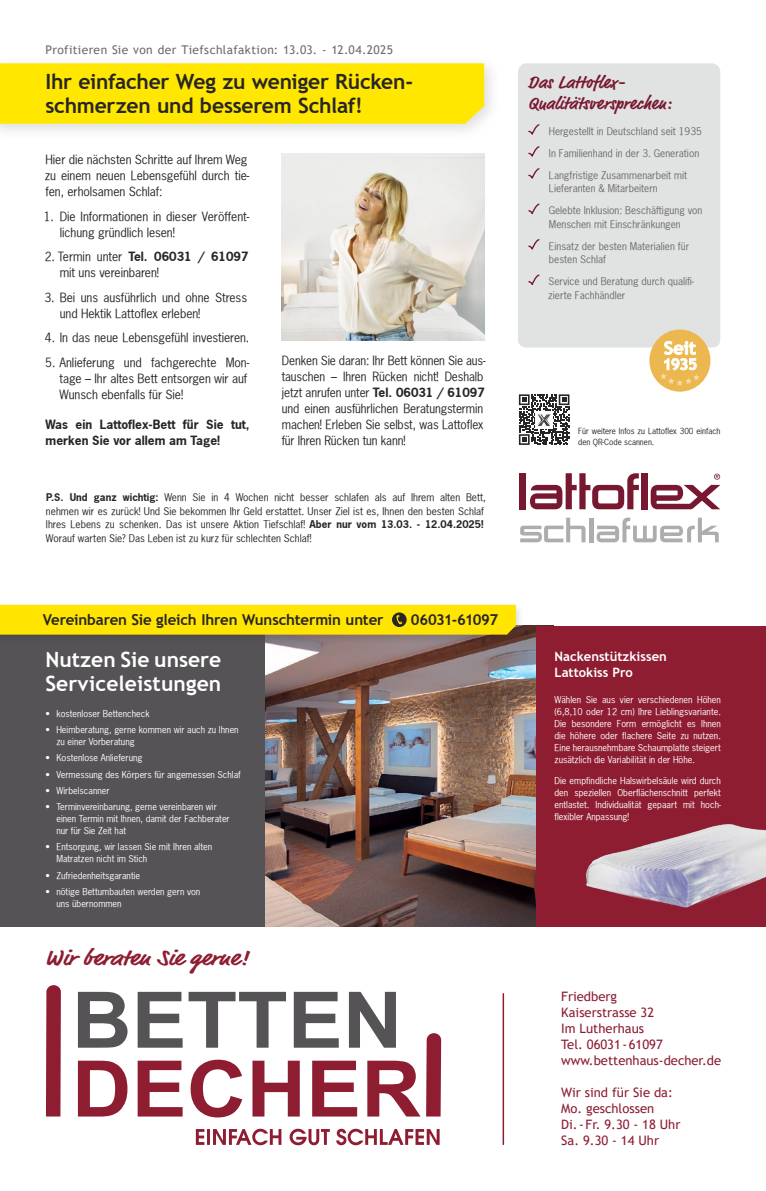
<style>
.page{position:relative;width:766px;height:1191px;background:#fff}
.page>*{position:absolute;margin:0;border:0;box-sizing:border-box;transform-origin:0 0}
.t1{font:700 22px "Market Pro";color:#8e1d32;scale:1.2 1}
.t2{font:700 21px/24px "Trebuchet MS";letter-spacing:-.01em;color:#282527}
.t3{font:700 21px/24px "Trebuchet MS";letter-spacing:.005em;color:#fff}
.t4{font:700 18px/21px "Market Pro";letter-spacing:.03em;color:#781730}
.t5{font:700 15px "Trebuchet MS";letter-spacing:-.015em;color:#282527}
.t6{font:700 15px "Trebuchet MS";letter-spacing:-.045em;color:#282527}
.t7{font:13px/16px "Trebuchet MS";color:#8e1d32}
.t8{font:700 13px/16px "Trebuchet MS";color:#fff}
.t9{font:12px/16px "News Gothic";letter-spacing:-.005em;color:#282527}
.t10{font:12px "Trebuchet MS";letter-spacing:.03em;color:#6c6b6d}
.t11{font:700 12px/16px "News Gothic";color:#282527}
.t12{font:10px/13.5px "News Gothic";color:#282527}
.t13{font:10px/13.5px "News Gothic";color:#6c6b6d}
.t14{font:9px/12px "News Gothic";color:#fff}
.t15{font:8px/11px "News Gothic";color:#282527}
.s1{font-weight:700}
</style>
<div class="page">
<img style="left:265px;top:626px;width:271px;height:300px">
<div style="left:0;top:55px;width:500px;height:85px;background:#282527;opacity:.15"></div>
<div style="left:0;top:63px;width:484px;height:61px;background:#ffe700"></div>
<img style="left:282px;top:153px;width:202px;height:188px">
<hr style="left:589px;top:518px;width:4px;height:24px;background:#adadaf">
<svg style="left:596px;top:517px;width:122px;height:25px"></svg>
<svg style="left:520px;top:518px;width:65px;height:24px"></svg>
<div style="left:519px;top:473px;width:7px;height:36px;background:#781730"></div>
<svg style="left:714px;top:474px;width:6px;height:5px"></svg>
<div style="left:641px;top:473px;width:6px;height:36px;background:#781730"></div>
<svg style="left:650px;top:485px;width:70px;height:24px"></svg>
<svg style="left:530px;top:473px;width:108px;height:36px"></svg>
<div style="left:0;top:626px;width:265px;height:300px;background:#555355"></div>
<div style="left:536px;top:626px;width:229px;height:300px;background:#8e1d32"></div>
<svg style="left:78px;top:991px;width:49px;height:56px"></svg>
<svg style="left:138px;top:991px;width:44px;height:56px"></svg>
<svg style="left:188px;top:991px;width:98px;height:56px"></svg>
<svg style="left:294px;top:991px;width:44px;height:56px"></svg>
<svg style="left:349px;top:991px;width:47px;height:56px"></svg>
<svg style="left:78px;top:1060px;width:49px;height:56px"></svg>
<svg style="left:138px;top:1060px;width:44px;height:56px"></svg>
<svg style="left:190px;top:1059px;width:52px;height:58px"></svg>
<svg style="left:252px;top:1060px;width:48px;height:56px"></svg>
<svg style="left:312px;top:1060px;width:45px;height:56px"></svg>
<svg style="left:367px;top:1060px;width:53px;height:56px"></svg>
<svg style="left:46px;top:985px;width:15px;height:131px;background:#93273b"></svg>
<svg style="left:426px;top:1033px;width:15px;height:83px"></svg>
<svg style="left:196px;top:1128px;width:243px;height:17px"></svg>
<hr style="left:502px;top:993px;width:2px;height:151px;background:#8e1d32">
<img style="left:586px;top:824px;width:179px;height:84px">
<div style="left:0;top:603px;width:524px;height:41px;background:#282527;opacity:.15"></div>
<div style="left:0;top:605px;width:515px;height:29px;background:#ffe500"></div>
<div style="left:518px;top:63px;width:202px;height:284px;background:#e1e2e2"></div>
<div style="left:649px;top:329px;width:61px;height:62px;background:#ecb74f;border-radius:50%"></div>
<svg style="left:660px;top:341px;width:39px;height:45px"></svg>
<svg style="left:518px;top:394px;width:51px;height:51px"></svg>
<img style="left:535px;top:411px;width:17px;height:17px">
<svg style="left:527px;top:123px;width:13px;height:11px"></svg>
<svg style="left:527px;top:145px;width:13px;height:11px"></svg>
<svg style="left:527px;top:167px;width:13px;height:11px"></svg>
<svg style="left:527px;top:202px;width:13px;height:11px"></svg>
<svg style="left:527px;top:238px;width:13px;height:11px"></svg>
<svg style="left:527px;top:273px;width:13px;height:11px"></svg>
<h3 class="t10" style="left:45px;top:42px;width:349px">Profitieren Sie von der Tiefschlafaktion: 13.03. - 12.04.2025</h3>
<h2 class="t2" style="left:45px;top:69px;width:369px">Ihr einfacher Weg zu weniger Rücken&shy;schmerzen und besserem Schlaf!</h2>
<h3 class="t9" style="left:45px;top:151px;width:206px">Hier die nächsten Schritte auf Ihrem Weg zu einem neuen Lebensgefühl durch tie&shy;fen, erholsamen Schlaf:</h3>
<h3 class="t9" style="left:60px;top:208px;width:191px;text-indent:-16px">1. Die Informationen in dieser Veröffent&shy;lichung gründlich lesen!</h3>
<h3 class="t9" style="left:60px;top:248px;width:190px;text-indent:-15px">2. Termin unter <span class="s1">Tel. 06031 / 61097 </span>mit uns vereinbaren!</h3>
<h3 class="t9" style="left:60px;top:289px;width:189px;text-indent:-15px">3. Bei uns ausführlich und ohne Stress und Hektik Lattoflex erleben!</h3>
<h3 class="t9" style="left:45px;top:329px;width:206px">4. In das neue Lebensgefühl investieren.</h3>
<h3 class="t9" style="left:59px;top:354px;width:191px;text-indent:-14px">5. Anlieferung und fachgerechte Mon&shy;tage – Ihr altes Bett entsorgen wir auf<br>Wunsch ebenfalls für Sie!</h3>
<h3 class="t11" style="left:45px;top:416px;width:206px">Was ein Lattoflex-Bett für Sie tut, merken Sie vor allem am Tage!</h3>
<h3 class="t9" style="left:281px;top:352px;width:205px">Denken Sie daran: Ihr Bett können Sie aus&shy;tauschen – Ihren Rücken nicht! Deshalb jetzt anrufen unter <span class="s1">Tel. 06031 / 61097 </span>und einen ausführlichen Beratungstermin machen! Erleben Sie selbst, was Lattoflex für Ihren Rücken tun kann!</h3>
<p class="t12" style="left:46px;top:491px;width:441px"><span class="s1">P.S. Und ganz wichtig:</span> Wenn Sie in 4 Wochen nicht besser schlafen als auf Ihrem alten Bett, nehmen wir es zurück! Und Sie bekommen Ihr Geld erstattet. Unser Ziel ist es, Ihnen den besten Schlaf Ihres Lebens zu schenken. Das ist unsere Aktion Tiefschlaf! <span class="s1">Aber nur vom 13.03. - 12.04.2025!<br></span>Worauf warten Sie? Das Leben ist zu kurz für schlechten Schlaf!</p>
<h3 class="t5" style="left:43px;top:610px;width:342px">Vereinbaren Sie gleich Ihren Wunschtermin unter</h3>
<h3 class="t6" style="left:410px;top:610px;width:89px">06031-61097</h3>
<h2 class="t3" style="left:45px;top:647px;width:177px">Nutzen Sie unsere<br>Serviceleistungen</h2>
<p class="t14" style="left:45px;top:707px;width:106px">• kostenloser Bettencheck</p>
<p class="t14" style="left:56px;top:723px;width:184px;text-indent:-11px">• Heimberatung, gerne kommen wir auch zu Ihnen zu einer Vorberatung</p>
<p class="t14" style="left:45px;top:752px;width:99px">• Kostenlose Anlieferung</p>
<p class="t14" style="left:45px;top:768px;width:197px">• Vermessung des Körpers für angemessen Schlaf</p>
<p class="t14" style="left:45px;top:784px;width:66px">• Wirbelscanner</p>
<p class="t14" style="left:56px;top:800px;width:175px;text-indent:-11px">• Terminvereinbarung, gerne vereinbaren wir einen Termin mit Ihnen, damit der Fachberater nur für Sie Zeit hat</p>
<p class="t14" style="left:56px;top:841px;width:157px;text-indent:-11px">• Entsorgung, wir lassen Sie mit Ihren alten<br>Matratzen nicht im Stich</p>
<p class="t14" style="left:45px;top:869px;width:96px">• Zufriedenheitsgarantie</p>
<p class="t14" style="left:56px;top:885px;width:145px;text-indent:-11px">• nötige Bettumbauten werden gern von uns übernommen</p>
<h1 class="t1" style="left:45px;top:943px;width:171px">Wir beraten Sie gerne!</h1>
<h3 class="t4" style="left:528px;top:72px;width:144px">Das Lattoflex-<br>Qualitätsversprechen:</h3>
<p class="t13" style="left:549px;top:124px;width:154px">Hergestellt in Deutschland seit 1935</p>
<p class="t13" style="left:549px;top:146px;width:152px">In Familienhand in der 3. Generation</p>
<p class="t13" style="left:549px;top:168px;width:140px">Langfristige Zusammenarbeit mit<br>Lieferanten &amp; Mitarbeitern</p>
<p class="t13" style="left:548px;top:203px;width:155px">Gelebte Inklusion: Beschäftigung von<br>Menschen mit Einschränkungen</p>
<p class="t13" style="left:549px;top:239px;width:142px">Einsatz der besten Materialien für besten Schlaf</p>
<p class="t13" style="left:548px;top:274px;width:147px">Service und Beratung durch qualifi&shy;zierte Fachhändler</p>
<p class="t15" style="left:578px;top:425px;width:143px">Für weitere Infos zu Lattoflex 300 einfach den QR-Code scannen.</p>
<h3 class="t8" style="left:554px;top:648px;width:114px">Nackenstützkissen<br>Lattokiss Pro</h3>
<p class="t14" style="left:554px;top:693px;width:168px;text-align:justify">Wählen Sie aus vier verschiedenen Höhen (6,8,10 oder 12 cm) Ihre Lieblingsvariante.<br>Die besondere Form ermöglicht es Ihnen die höhere oder flachere Seite zu nutzen.<br>Eine herausnehmbare Schaumplatte steigert zusätzlich die Variabilität in der Höhe.</p>
<p class="t14" style="left:554px;top:774px;width:168px;text-align:justify">Die empfindliche Halswirbelsäule wird durch den speziellen Oberflächenschnitt perfekt entlastet. Individualität gepaart mit hoch&shy;flexibler Anpassung!</p>
<h3 class="t7" style="left:561px;top:988px;width:161px">Friedberg<br>Kaiserstrasse 32<br>Im Lutherhaus<br>Tel. 06031-61097 www.bettenhaus-decher.de</h3>
<h3 class="t7" style="left:561px;top:1084px;width:120px">Wir sind für Sie da:<br>Mo. geschlossen<br>Di.-Fr. 9.30 - 18 Uhr<br>Sa. 9.30 - 14 Uhr</h3>
</div>
